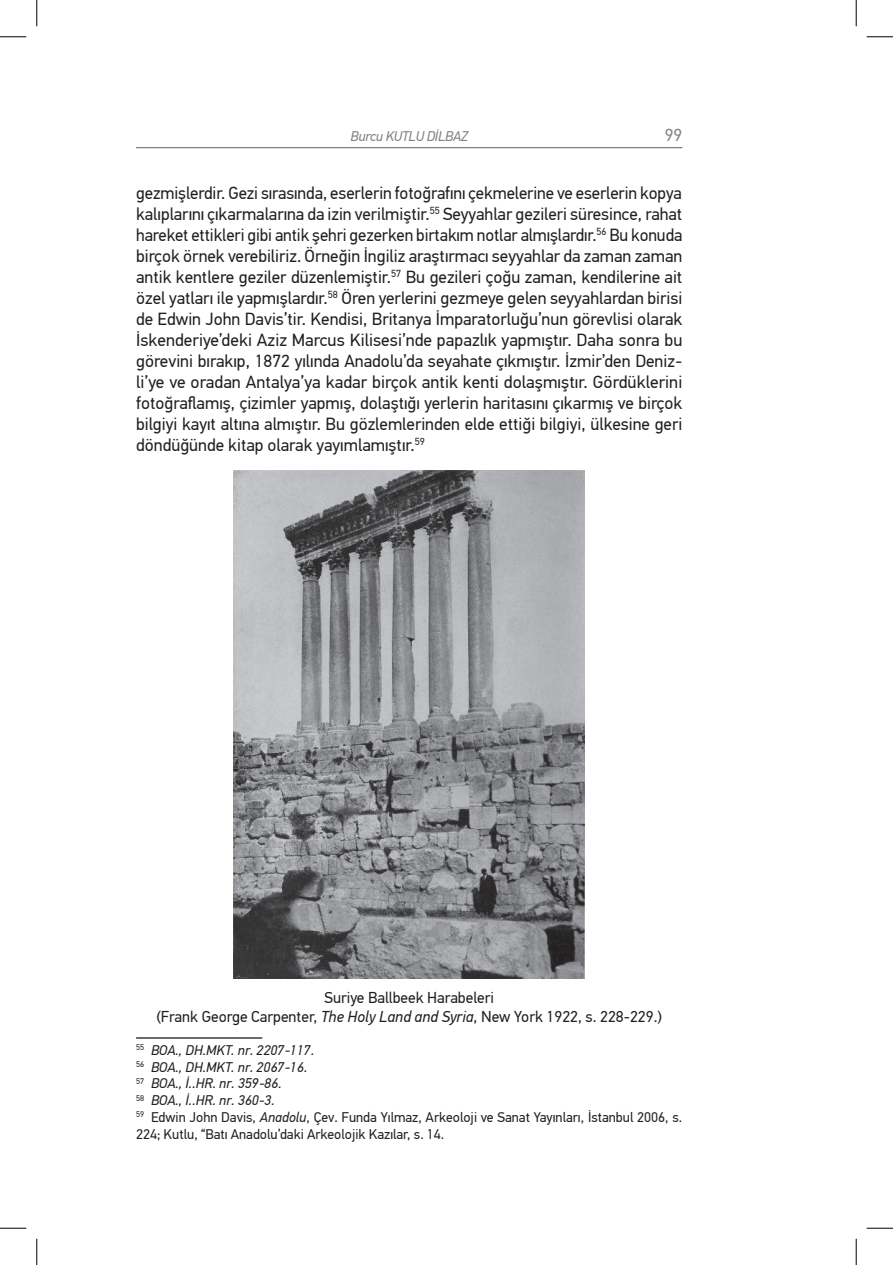
<style>
.page{position:relative;width:893px;height:1265px;background:#fff}
.page>*{position:absolute;margin:0;border:0;box-sizing:border-box;transform-origin:0 0}
.t1{font:17.5px/21px "PF Din Text Pro";color:#231f20;text-align:justify}
.t2{font:17.5px "PF Din Text Pro";color:#808285}
.t3{font:15.75px/18.9px "PF Din Text Pro";color:#231f20;text-align:center}
.t4{font:14px/16.8px "PF Din Text Pro";color:#231f20}
.t5{font:italic 14px "PF Din Text Pro";letter-spacing:-.02em;color:#808285}
.s1{font-style:italic}
</style>
<div class="page">
<hr style="left:136px;top:147px;width:546px;height:1px;background:#808285">
<img style="left:233px;top:470px;width:351px;height:508px">
<hr style="left:136px;top:1037px;width:126px;height:1px;background:#231f20">
<svg style="left:0;top:36px;width:26px;height:1px"></svg>
<svg style="left:866px;top:36px;width:26px;height:1px"></svg>
<svg style="left:0;top:1227px;width:26px;height:1px"></svg>
<svg style="left:866px;top:1227px;width:26px;height:1px"></svg>
<svg style="left:36px;top:0;width:1px;height:26px"></svg>
<svg style="left:36px;top:1238px;width:1px;height:26px"></svg>
<svg style="left:855px;top:0;width:1px;height:26px"></svg>
<svg style="left:855px;top:1238px;width:1px;height:26px"></svg>
<p class="t5" style="left:350px;top:127px;width:119px">Burcu KUTLU DİLBAZ</p>
<p class="t2" style="left:664px;top:124px;width:19px">99</p>
<p class="t1" style="left:136px;top:182px;width:547px">gezmişlerdir. Gezi sırasında, eserlerin fotoğrafını çekmelerine ve eserlerin kopya kalıplarını çıkarmalarına da izin verilmiştir.<sup>55</sup> Seyyahlar gezileri süresince, rahat hareket ettikleri gibi antik şehri gezerken birtakım notlar almışlardır.<sup>56</sup> Bu konuda birçok örnek verebiliriz. Örneğin İngiliz araştırmacı seyyahlar da zaman zaman antik kentlere geziler düzenlemiştir.<sup>57</sup> Bu gezileri çoğu zaman, kendilerine ait özel yatları ile yapmışlardır.<sup>58</sup> Ören yerlerini gezmeye gelen seyyahlardan birisi de Edwin John Davis’tir. Kendisi, Britanya İmparatorluğu’nun görevlisi olarak İskenderiye’deki Aziz Marcus Kilisesi’nde papazlık yapmıştır. Daha sonra bu görevini bırakıp, 1872 yılında Anadolu’da seyahate çıkmıştır. İzmir’den Deniz&shy;li’ye ve oradan Antalya’ya kadar birçok antik kenti dolaşmıştır. Gördüklerini fotoğraflamış, çizimler yapmış, dolaştığı yerlerin haritasını çıkarmış ve birçok bilgiyi kayıt altına almıştır. Bu gözlemlerinden elde ettiği bilgiyi, ülkesine geri döndüğünde kitap olarak yayımlamıştır.<sup>59</sup></p>
<p class="t3" style="left:156px;top:987px;width:507px">Suriye Ballbeek Harabeleri<br>(Frank George Carpenter, <span class="s1">The Holy Land and Syria</span>, New York 1922, s. 228-229.)</p>
<p class="t4" style="left:136px;top:1041px;width:547px"><sup>55</sup> <span class="s1">BOA., DH.MKT. nr. 2207-117.<br></span><sup>56</sup> <span class="s1">BOA., DH.MKT. nr. 2067-16.<br></span><sup>57</sup> <span class="s1">BOA., İ..HR. nr. 359-86.<br></span><sup>58</sup> <span class="s1">BOA., İ..HR. nr. 360-3.<br></span><sup>59</sup> Edwin John Davis, <span class="s1">Anadolu</span>, Çev. Funda Yılmaz, Arkeoloji ve Sanat Yayınları, İstanbul 2006, s.<br>224; Kutlu, “Batı Anadolu’daki Arkeolojik Kazılar, s. 14.</p>
</div>
